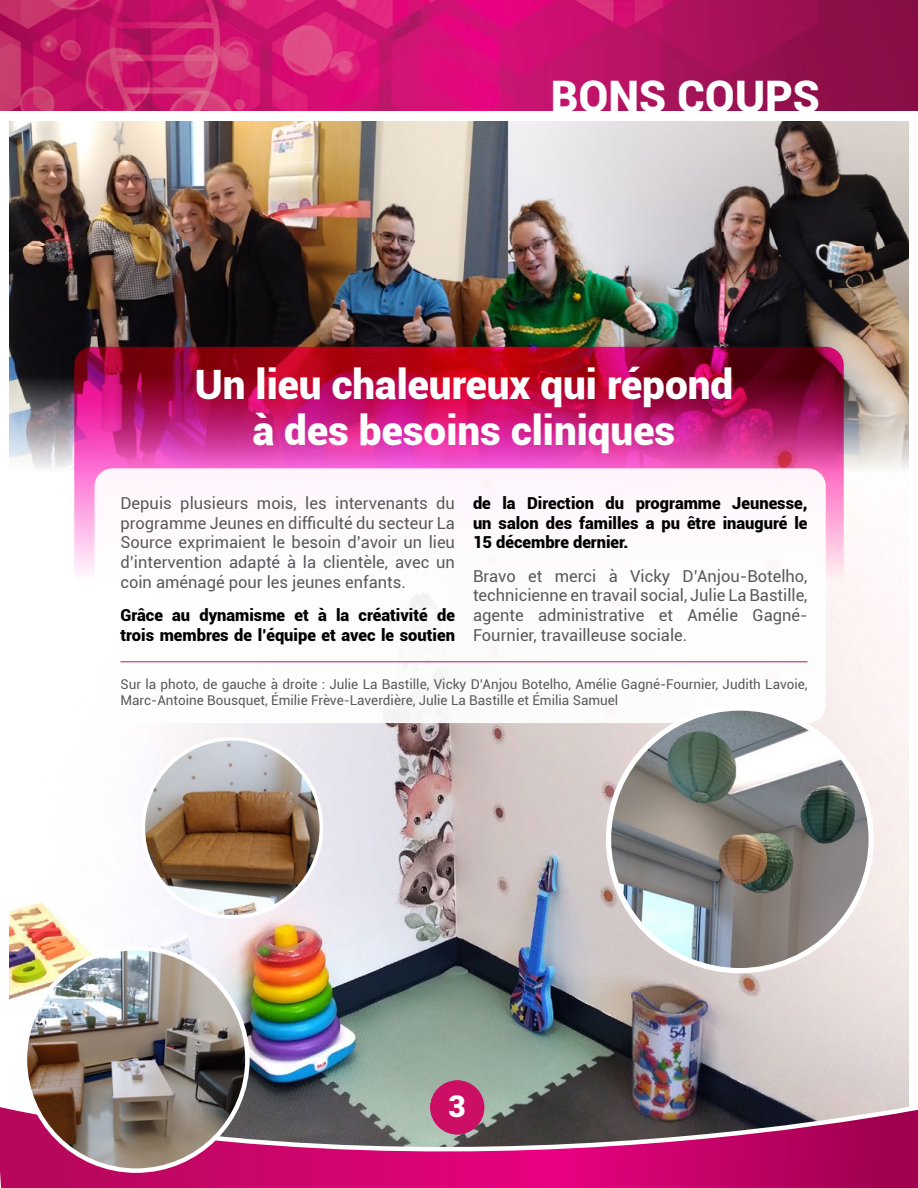
<style>
.page{position:relative;width:918px;height:1188px;background:#fff}
.page>*{position:absolute;margin:0;border:0;box-sizing:border-box;transform-origin:0 0}
.t1{font:900 43.5px "Roboto";color:#fff}
.t2{font:900 40.5px/46.5px "Roboto";color:#fff;text-align:center}
.t3{font:900 30px "Roboto";color:#fff}
.t4{font:16.5px/19.8px "Roboto";color:#58595b;text-align:justify}
.t5{font:900 16.5px/19.8px "Roboto";color:#000}
.t6{font:13.5px/16.2px "Roboto";color:#58595b}
</style>
<div class="page">
<img style="left:10px;top:122px;width:898px;height:150px">
<img style="left:10px;top:272px;width:898px;height:819px">
<img style="left:0;top:0;width:918px;height:111px">
<img style="left:74px;top:347px;width:770px;height:336px;border-radius:18px">
<svg style="left:0;top:1091px;width:918px;height:97px;background:#a2376f"></svg>
<div style="left:430px;top:1080px;width:54px;height:54px;background:#cc0f65;border-radius:50%"></div>
<div style="left:95px;top:468px;width:731px;height:255px;background:#fff;border-radius:18px"></div>
<img style="left:25px;top:948px;width:222px;height:223px;border-radius:111px">
<img style="left:143px;top:739px;width:178px;height:178px;border-radius:89px">
<div style="left:141px;top:737px;width:182px;height:182px;border:4px solid #fff;border-radius:50%"></div>
<img style="left:609px;top:708px;width:262px;height:263px;border-radius:131px">
<hr style="left:120px;top:661px;width:688px;height:1px;background:#cc0f65">
<h1 class="t1" style="left:551px;top:66px;width:271px">BONS COUPS</h1>
<h2 class="t2" style="left:195px;top:359px;width:540px">Un lieu chaleureux qui répond à des besoins cliniques</h2>
<p class="t5" style="left:473px;top:492px;width:336px;text-align:justify">de la Direction du programme Jeunesse, un salon des familles a pu être inauguré le 15 décembre dernier.</p>
<p class="t4" style="left:473px;top:565px;width:336px">Bravo et merci à Vicky D’Anjou-Botelho, technicienne en travail social, Julie La Bastille, agente administrative et Amélie Gagné-Fournier, travailleuse sociale.</p>
<p class="t6" style="left:120px;top:676px;width:689px">Sur la photo, de gauche à droite : Julie La Bastille, Vicky D’Anjou Botelho, Amélie Gagné-Fournier, Judith Lavoie,<br>Marc-Antoine Bousquet, Émilie Frève-Laverdière, Julie La Bastille et Émilia Samuel</p>
<p class="t4" style="left:120px;top:492px;width:336px">Depuis plusieurs mois, les intervenants du programme Jeunes en difficulté du secteur La Source exprimaient le besoin d’avoir un lieu d’intervention adapté à la clientèle, avec un coin aménagé pour les jeunes enfants.</p>
<p class="t5" style="left:120px;top:605px;width:336px">Grâce au dynamisme et à la créativité de trois membres de l’équipe et avec le soutien</p>
<h3 class="t3" style="left:448px;top:1085px;width:19px">43</h3>
</div>
